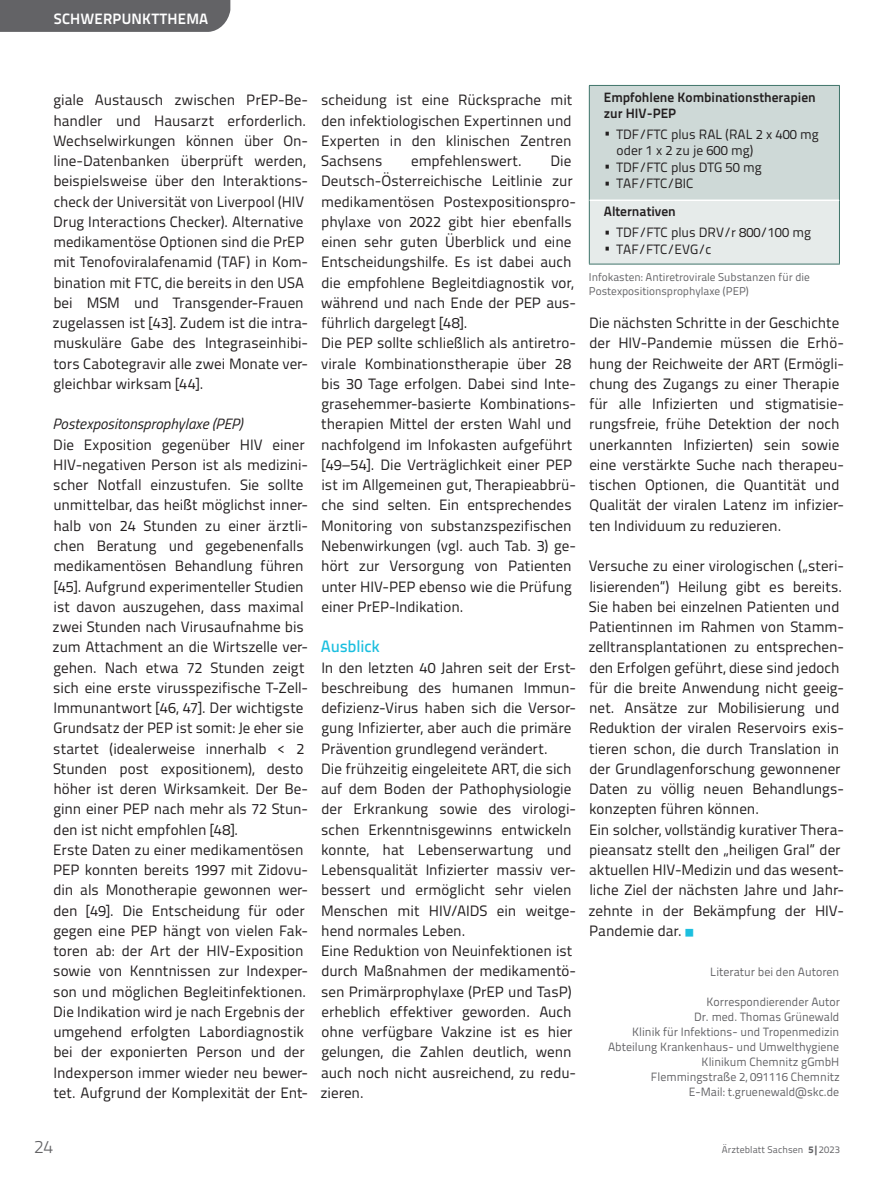
<style>
.page{position:relative;width:893px;height:1191px;background:#fff}
.page>*{position:absolute;margin:0;border:0;box-sizing:border-box;transform-origin:0 0}
.t1{font:300 18px "Titillium Text";color:#636366}
.t2{font:500 16.5px "Titillium Text";letter-spacing:-.01em;color:#1cbfdf}
.t3{font:15px/20.2px "Titillium Text";color:#231f20}
.t4{font:italic 15px "Titillium Web";color:#231f20}
.t5{font:700 15px "Titillium Text";letter-spacing:.01em;color:#fff}
.t6{font:13.5px/16.5px "Titillium Text";color:#231f20}
.t7{font:700 13.5px/16.5px "Titillium Text";color:#231f20}
.t8{font:12px/15px "Titillium Text";color:#636366;text-align:right}
.t9{font:11.25px/13.5px "Titillium Text";color:#636366}
.t10{font:9.75px "Titillium Text";letter-spacing:.01em;color:#636366}
.s1{font-family:"Source Sans Variable";font-size:9.75px;color:#1cbfdf}
.s2{font-weight:800}
</style>
<div class="page">
<div style="left:0;top:0;width:230px;height:32px;background:#636366"></div>
<div style="left:589px;top:85px;width:250px;height:115px;background:#ced9d7"></div>
<div style="left:589px;top:200px;width:250px;height:64px;background:#e6ebea"></div>
<hr style="left:589px;top:85px;width:251px;height:1px;background:#40756b">
<hr style="left:589px;top:86px;width:1px;height:114px;background:#40756b">
<hr style="left:839px;top:86px;width:1px;height:114px;background:#40756b">
<hr style="left:589px;top:200px;width:1px;height:64px;background:#40756b">
<hr style="left:839px;top:200px;width:1px;height:64px;background:#40756b">
<hr style="left:589px;top:264px;width:251px;height:1px;background:#40756b">
<hr style="left:590px;top:199px;width:249px;height:2px;background:#fff">
<p class="t5" style="left:54px;top:7px;width:156px">SCHWERPUNKTTHEMA</p>
<p class="t3" style="left:53px;top:89px;width:257px">giale Austausch zwischen PrEP-Be-- handler und Hausarzt erforderlich.<br>Wechselwirkungen können über On-- line-Datenbanken überprüft werden, beispielsweise über den Interaktions&shy;check der Universität von Liverpool (HIV Drug Interactions Checker). Alternative medikamentöse Optionen sind die PrEP mit Tenofoviralafenamid (TAF) in Kom&shy;bination mit FTC, die bereits in den USA bei MSM und Transgender-Frauen zugelassen ist [43]. Zudem ist die intra&shy;muskuläre Gabe des Integraseinhibi&shy;tors Cabotegravir alle zwei Monate ver&shy;gleichbar wirksam [44].</p>
<p class="t4" style="left:52px;top:413px;width:192px">Postexpositonsprophylaxe (PEP)</p>
<p class="t3" style="left:53px;top:433px;width:257px">Die Exposition gegenüber HIV einer HIV-negativen Person ist als medizini&shy;scher Notfall einzustufen. Sie sollte unmittelbar, das heißt möglichst inner&shy;halb von 24 Stunden zu einer ärztli&shy;chen Beratung und gegebenenfalls medikamentösen Behandlung führen [45]. Aufgrund experimenteller Studien ist davon auszugehen, dass maximal zwei Stunden nach Virusaufnahme bis zum Attachment an die Wirtszelle ver&shy;gehen. Nach etwa 72 Stunden zeigt sich eine erste virusspezifische T-Zell-Immunantwort [46, 47]. Der wichtigste Grundsatz der PEP ist somit: Je eher sie startet (idealerweise innerhalb &lt; 2<br>Stunden post expositionem), desto höher ist deren Wirksamkeit. Der Be-- ginn einer PEP nach mehr als 72 Stun&shy;den ist nicht empfohlen [48].<br>Erste Daten zu einer medikamentösen PEP konnten bereits 1997 mit Zidovu&shy;din als Monotherapie gewonnen wer&shy;den [49]. Die Entscheidung für oder gegen eine PEP hängt von vielen Fak&shy;toren ab: der Art der HIV-Exposition sowie von Kenntnissen zur Indexper&shy;son und möglichen Begleitinfektionen.<br>Die Indikation wird je nach Ergebnis der umgehend erfolgten Labordiagnostik bei der exponierten Person und der Indexperson immer wieder neu bewer&shy;tet. Aufgrund der Komplexität der Ent-</p>
<p class="t3" style="left:321px;top:89px;width:253px;text-align:justify">scheidung ist eine Rücksprache mit den infektiologischen Expertinnen und Experten in den klinischen Zentren Sachsens</p>
<p class="t3" style="left:411px;top:150px;width:110px">empfehlenswert.</p>
<p class="t3" style="left:321px;top:150px;width:256px;text-indent:229px">Die Deutsch-Österreichische Leitlinie zur medikamentösen Postexpositionspro&shy;phylaxe von 2022 gibt hier ebenfalls einen sehr guten Überblick und eine Entscheidungshilfe. Es ist dabei auch die empfohlene Begleitdiagnostik vor, während und nach Ende der PEP aus&shy;führlich dargelegt [48].<br>Die PEP sollte schließlich als antiretro&shy;virale Kombinationstherapie über 28 bis 30 Tage erfolgen. Dabei sind Inte&shy;grasehemmer-basierte Kombinations&shy;therapien Mittel der ersten Wahl und nachfolgend im Infokasten aufgeführt [49–54]. Die Verträglichkeit einer PEP ist im Allgemeinen gut, Therapieabbrü&shy;che sind selten. Ein entsprechendes Monitoring von substanzspezifischen Nebenwirkungen (vgl. auch Tab. 3) ge-- hört zur Versorgung von Patienten unter HIV-PEP ebenso wie die Prüfung einer PrEP-Indikation.</p>
<p class="t2" style="left:321px;top:634px;width:60px">Ausblick</p>
<p class="t3" style="left:320px;top:656px;width:257px">In den letzten 40 Jahren seit der Erst&shy;beschreibung des humanen Immun&shy;defizienz-Virus haben sich die Versor&shy;gung Infizierter, aber auch die primäre Prävention grundlegend verändert.<br>Die frühzeitig eingeleitete ART, die sich auf dem Boden der Pathophysiologie der Erkrankung sowie des virologi&shy;schen Erkenntnisgewinns entwickeln konnte, hat Lebenserwartung und Lebensqualität Infizierter massiv ver&shy;bessert und ermöglicht sehr vielen Menschen mit HIV/AIDS ein weitge&shy;hend normales Leben.<br>Eine Reduktion von Neuinfektionen ist durch Maßnahmen der medikamentö&shy;sen Primärprophylaxe (PrEP und TasP) erheblich effektiver geworden. Auch ohne verfügbare Vakzine ist es hier gelungen, die Zahlen deutlich, wenn auch noch nicht ausreichend, zu redu&shy;zieren.</p>
<p class="t7" style="left:604px;top:88px;width:213px">Empfohlene Kombinationstherapien zur HIV-PEP</p>
<p class="t6" style="left:617px;top:125px;width:204px;text-indent:-13px">• TDF/FTC plus RAL (RAL 2 x 400 mg oder 1 x 2 zu je 600 mg)</p>
<p class="t6" style="left:604px;top:158px;width:159px">• TDF/FTC plus DTG 50 mg</p>
<p class="t6" style="left:604px;top:175px;width:91px">• TAF/FTC/BIC</p>
<p class="t7" style="left:604px;top:203px;width:74px">Alternativen</p>
<p class="t6" style="left:604px;top:223px;width:209px">• TDF/FTC plus DRV/r 800/100 mg</p>
<p class="t6" style="left:604px;top:240px;width:109px">• TAF/FTC/EVG/c</p>
<p class="t9" style="left:589px;top:270px;width:222px">Infokasten: Antiretrovirale Substanzen für die<br>Postexpositionsprophylaxe (PEP)</p>
<p class="t3" style="left:589px;top:312px;width:256px">Die nächsten Schritte in der Geschichte der HIV-Pandemie müssen die Erhö&shy;hung der Reichweite der ART (Ermögli&shy;chung des Zugangs zu einer Therapie für alle Infizierten und stigmatisie&shy;rungsfreie, frühe Detektion der noch unerkannten Infizierten) sein sowie eine verstärkte Suche nach therapeu&shy;tischen Optionen, die Quantität und Qualität der viralen Latenz im infizier&shy;ten Individuum zu reduzieren.</p>
<p class="t3" style="left:588px;top:555px;width:257px">Versuche zu einer virologischen („steri&shy;lisierenden“) Heilung gibt es bereits.<br>Sie haben bei einzelnen Patienten und Patientinnen im Rahmen von Stamm&shy;zelltransplantationen zu entsprechen&shy;den Erfolgen geführt, diese sind jedoch für die breite Anwendung nicht geeig&shy;net. Ansätze zur Mobilisierung und Reduktion der viralen Reservoirs exis&shy;tieren schon, die durch Translation in der Grundlagenforschung gewonnener Daten zu völlig neuen Behandlungs&shy;konzepten führen können.<br>Ein solcher, vollständig kurativer Thera&shy;pieansatz stellt den „heiligen Gral“ der aktuellen HIV-Medizin und das wesent&shy;liche Ziel der nächsten Jahre und Jahr&shy;zehnte in der Bekämpfung der HIV-Pandemie dar. <span class="s1">■</span></p>
<p class="t8" style="left:710px;top:964px;width:131px">Literatur bei den Autoren</p>
<p class="t8" style="left:608px;top:994px;width:233px">Korrespondierender Autor<br>Dr. med. Thomas Grünewald<br>Klinik für Infektions- und Tropenmedizin<br>Abteilung Krankenhaus- und Umwelthygiene<br>Klinikum Chemnitz gGmbH<br>Flemmingstraße 2, 091116 Chemnitz<br>E-Mail: t.gruenewald@skc.de</p>
<p class="t1" style="left:34px;top:1133px;width:21px">24</p>
<p class="t10" style="left:722px;top:1142px;width:119px">Ärzteblatt Sachsen <span class="s2">5|</span>2023</p>
</div>
